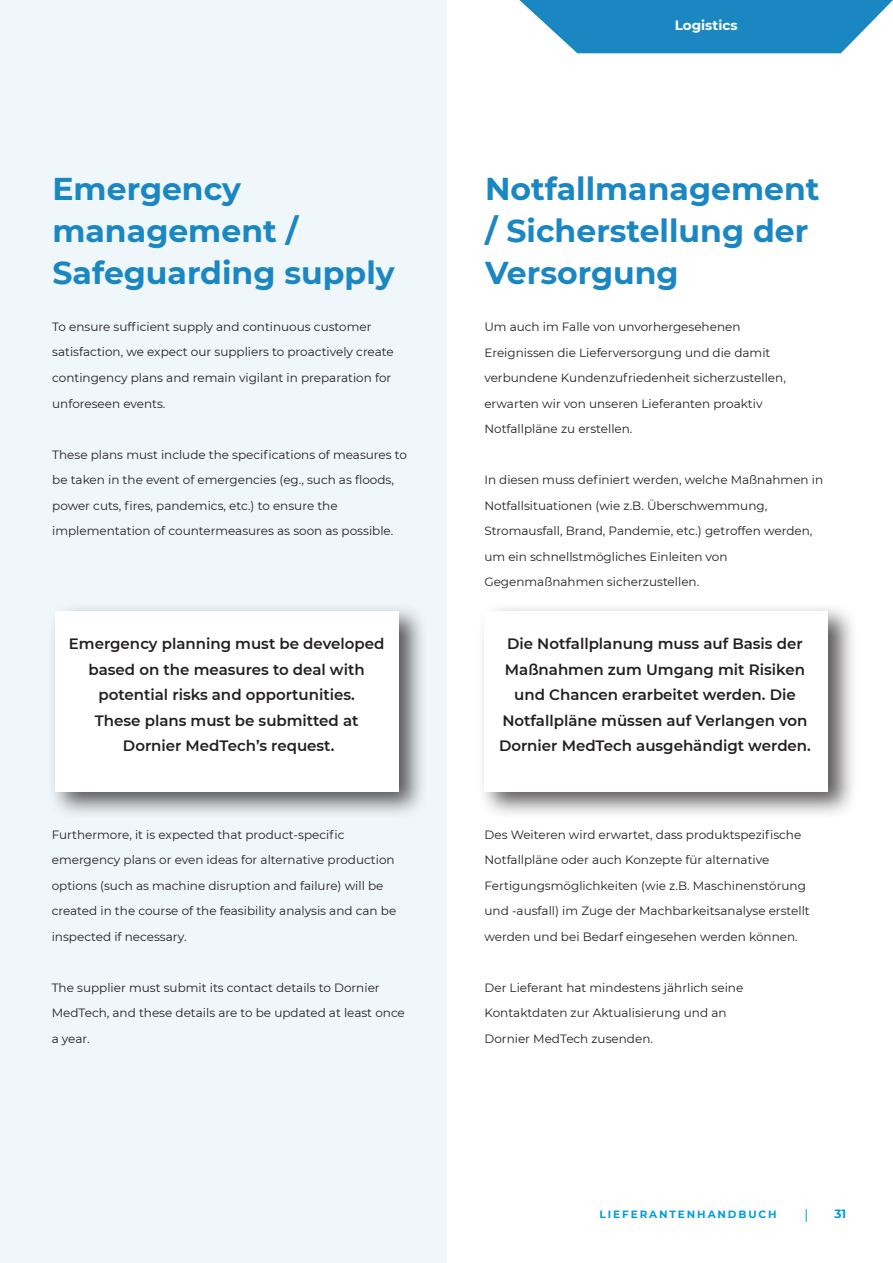
<style>
.page{position:relative;width:893px;height:1263px;background:#fff}
.page>*{position:absolute;margin:0;border:0;box-sizing:border-box;transform-origin:0 0}
.t1{font:700 31.5px/42px "Montserrat";color:#1b87c2}
.t2{font:600 15px/25.5px "Montserrat";color:#231f20;text-align:center}
.t3{font:700 13.5px "Montserrat";color:#fff}
.t4{font:12px/25.5px "Montserrat";color:#231f20}
.t5{font:700 12px "Montserrat";color:#009bdf}
.t6{font:700 10.5px "Montserrat";letter-spacing:.18em;color:#009ddc}
</style>
<div class="page">
<svg style="left:806px;top:1209px;width:1px;height:13px"></svg>
<div style="left:0;top:0;width:446px;height:1263px;background:#eff7fa"></div>
<div style="left:48px;top:603px;width:380px;height:216px;background:#231f20;opacity:.75"></div>
<div style="left:55px;top:611px;width:344px;height:180px;background:#fff"></div>
<div style="left:478px;top:603px;width:380px;height:216px;background:#231f20;opacity:.75"></div>
<div style="left:484px;top:611px;width:344px;height:180px;background:#fff"></div>
<svg style="left:519px;top:0;width:374px;height:53px"></svg>
<p class="t1" style="left:52px;top:166px;width:190px">Emergency</p>
<p class="t1" style="left:52px;top:208px;width:247px">management /</p>
<p class="t1" style="left:52px;top:250px;width:344px">Safeguarding supply</p>
<p class="t4" style="left:52px;top:314px;width:321px">To ensure sufficient supply and continuous customer</p>
<p class="t4" style="left:52px;top:339px;width:343px">satisfaction, we expect our suppliers to proactively create</p>
<p class="t4" style="left:52px;top:365px;width:341px">contingency plans and remain vigilant in preparation for unforeseen events.</p>
<p class="t4" style="left:52px;top:441px;width:356px">These plans must include the specifications of measures to be taken in the event of emergencies (eg., such as floods, power cuts, fires, pandemics, etc.) to ensure the</p>
<p class="t4" style="left:52px;top:518px;width:343px">implementation of countermeasures as soon as possible.</p>
<p class="t2" style="left:69px;top:630px;width:317px">Emergency planning must be developed based on the measures to deal with</p>
<p class="t2" style="left:98px;top:681px;width:258px">potential risks and opportunities.</p>
<p class="t2" style="left:95px;top:707px;width:265px">These plans must be submitted at</p>
<p class="t2" style="left:123px;top:732px;width:213px">Dornier MedTech’s request.</p>
<p class="t4" style="left:52px;top:821px;width:294px">Furthermore, it is expected that product-specific</p>
<p class="t4" style="left:52px;top:847px;width:346px">emergency plans or even ideas for alternative production options (such as machine disruption and failure) will be created in the course of the feasibility analysis and can be inspected if necessary.</p>
<p class="t4" style="left:52px;top:974px;width:355px">The supplier must submit its contact details to Dornier<br>MedTech, and these details are to be updated at least once a year.</p>
<p class="t3" style="left:675px;top:16px;width:64px">Logistics</p>
<p class="t1" style="left:485px;top:166px;width:336px">Notfallmanagement / Sicherstellung der<br>Versorgung</p>
<p class="t4" style="left:484px;top:314px;width:258px">Um auch im Falle von unvorhergesehenen</p>
<p class="t4" style="left:484px;top:339px;width:288px">Ereignissen die Lieferversorgung und die damit</p>
<p class="t4" style="left:484px;top:365px;width:303px">verbundene Kundenzufriedenheit sicherzustellen,</p>
<p class="t4" style="left:484px;top:390px;width:280px">erwarten wir von unseren Lieferanten proaktiv</p>
<p class="t4" style="left:484px;top:416px;width:150px">Notfallpläne zu erstellen.</p>
<p class="t4" style="left:484px;top:467px;width:340px">In diesen muss definiert werden, welche Maßnahmen in<br>Notfallsituationen (wie z.B. Überschwemmung,</p>
<p class="t4" style="left:484px;top:518px;width:330px">Stromausfall, Brand, Pandemie, etc.) getroffen werden, um ein schnellstmögliches Einleiten von</p>
<p class="t4" style="left:484px;top:569px;width:216px">Gegenmaßnahmen sicherzustellen.</p>
<p class="t2" style="left:499px;top:630px;width:313px">Die Notfallplanung muss auf Basis der Maßnahmen zum Umgang mit Risiken und Chancen erarbeitet werden. Die Notfallpläne müssen auf Verlangen von Dornier MedTech ausgehändigt werden.</p>
<p class="t4" style="left:484px;top:821px;width:318px">Des Weiteren wird erwartet, dass produktspezifische<br>Notfallpläne oder auch Konzepte für alternative</p>
<p class="t4" style="left:484px;top:872px;width:327px">Fertigungsmöglichkeiten (wie z.B. Maschinenstörung und -ausfall) im Zuge der Machbarkeitsanalyse erstellt werden und bei Bedarf eingesehen werden können.</p>
<p class="t4" style="left:484px;top:974px;width:260px">Der Lieferant hat mindestens jährlich seine</p>
<p class="t4" style="left:484px;top:1000px;width:244px">Kontaktdaten zur Aktualisierung und an</p>
<p class="t4" style="left:484px;top:1025px;width:170px">Dornier MedTech zusenden.</p>
<p class="t6" style="left:600px;top:1206px;width:179px">LIEFERANTENHANDBUCH</p>
<p class="t5" style="left:834px;top:1205px;width:13px">31</p>
</div>
